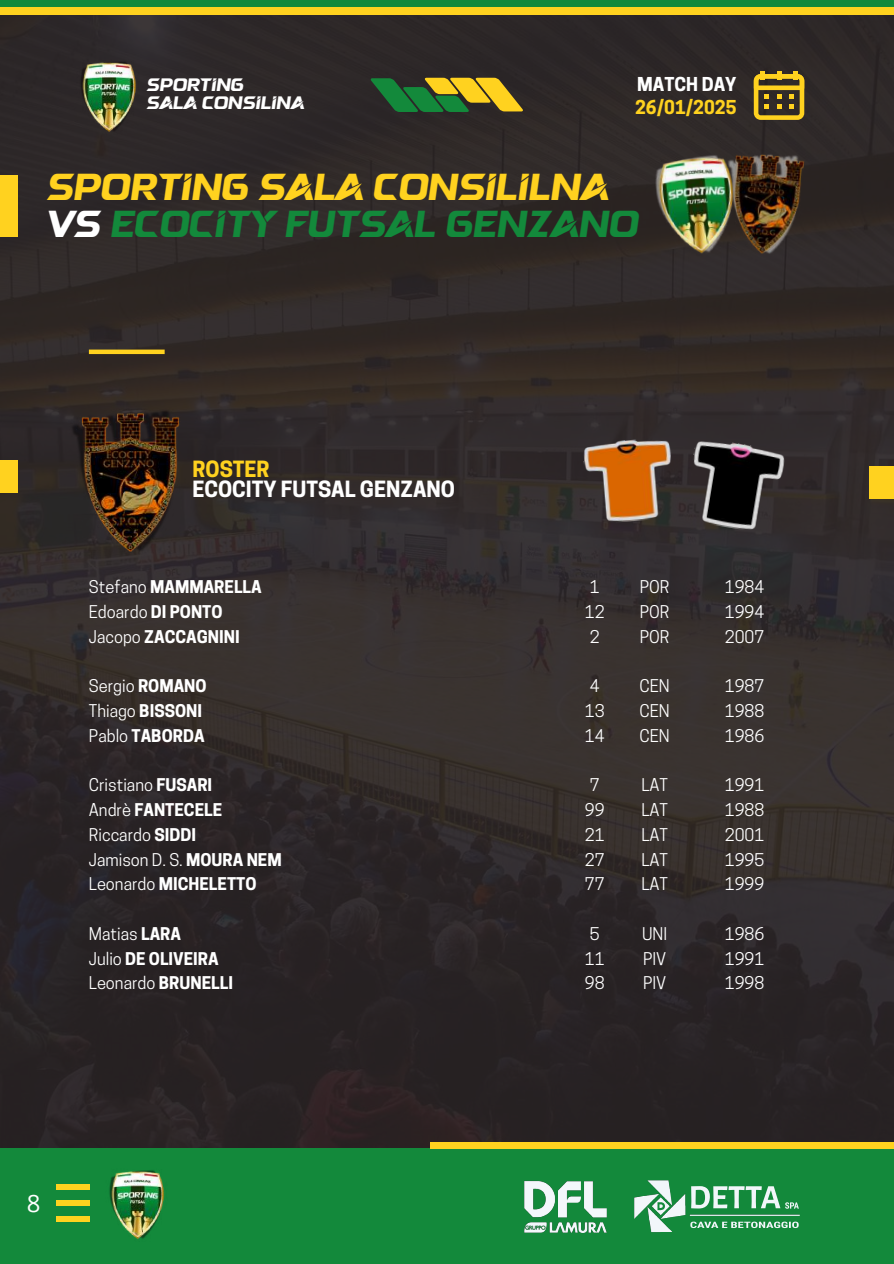
<style>
.page{position:relative;width:894px;height:1264px;background:#fff}
.page>*{position:absolute;margin:0;border:0;box-sizing:border-box;transform-origin:0 0}
.t1{font:37.5px/37.2px "Semakin";color:#ffd21f}
.t2{font:24px "Open Sans";color:#fff}
.t3{font:700 21px "Cooper Hewitt";color:#fff}
.t4{font:700 21px "Cooper Hewitt";color:#ffd21f}
.t5{font:18px/18px "Semakin";color:#fff}
.t6{font:700 18px "Cooper Hewitt";color:#ffd21f}
.t7{font:700 18px "Cooper Hewitt";color:#fff}
.t8{font:16.5px "Cooper Hewitt";color:#fff}
.t9{font:700 16.5px "Cooper Hewitt";color:#fff}
.s1{color:#fff}
.s2{color:#13893b}
.s3{font-weight:400}
.s4{font-weight:700}
</style>
<div class="page">
<img style="left:0;top:15px;width:893px;height:1133px">
<div style="left:89px;top:349px;width:76px;height:5px;background:#ffd21f"></div>
<img style="left:69px;top:405px;width:123px;height:154px">
<div style="left:868px;top:466px;width:25px;height:32px;background:#ffd21f"></div>
<div style="left:0;top:460px;width:17px;height:32px;background:#ffd21f"></div>
<div style="left:0;top:0;width:893px;height:15px;background:#ffd21f"></div>
<div style="left:0;top:0;width:893px;height:7px;background:#13893b"></div>
<img style="left:582px;top:437px;width:95px;height:87px">
<img style="left:682px;top:437px;width:105px;height:98px">
<div style="left:0;top:1148px;width:893px;height:115px;background:#13893b"></div>
<div style="left:56px;top:1216px;width:34px;height:5px;background:#ffd21f"></div>
<div style="left:56px;top:1200px;width:34px;height:5px;background:#ffd21f"></div>
<div style="left:56px;top:1184px;width:34px;height:5px;background:#ffd21f"></div>
<svg style="left:702px;top:1226px;width:96px;height:1px"></svg>
<svg style="left:702px;top:1186px;width:77px;height:16px"></svg>
<img style="left:702px;top:1202px;width:98px;height:24px">
<img style="left:634px;top:1180px;width:68px;height:53px">
<img style="left:642px;top:1187px;width:32px;height:38px">
<img style="left:524px;top:1181px;width:83px;height:52px">
<div style="left:429px;top:1142px;width:464px;height:6px;background:#ffd21f"></div>
<img style="left:109px;top:1170px;width:56px;height:70px">
<svg style="left:370px;top:78px;width:153px;height:34px;background:#687e2a"></svg>
<div style="left:0;top:175px;width:17px;height:61px;background:#ffd21f"></div>
<img style="left:717px;top:143px;width:97px;height:127px">
<img style="left:647px;top:143px;width:100px;height:119px">
<img style="left:76px;top:54px;width:66px;height:81px">
<div style="left:760px;top:72px;width:5px;height:8px;background:#ffd21f"></div>
<div style="left:776px;top:72px;width:5px;height:8px;background:#ffd21f"></div>
<div style="left:792px;top:72px;width:5px;height:8px;background:#ffd21f"></div>
<svg style="left:753px;top:74px;width:51px;height:46px;background:#927a23"></svg>
<p class="t5" style="left:146px;top:77px;width:159px">SPORTING<br>SALA CONSILINA</p>
<p class="t7" style="left:637px;top:77px;width:101px">MATCH DAY</p>
<p class="t6" style="left:635px;top:101px;width:103px">26/01/2025</p>
<h1 class="t1" style="left:46px;top:172px;width:593px">SPORTING SALA CONSILILNA<br><span class="s1">VS</span> <span class="s2">ECOCITY FUTSAL GENZANO</span></h1>
<p class="t4" style="left:192px;top:461px;width:79px">ROSTER</p>
<p class="t3" style="left:192px;top:481px;width:264px">ECOCITY FUTSAL GENZANO</p>
<p class="t9" style="left:89px;top:581px;width:174px"><span class="s3">Stefano</span> MAMMARELLA</p>
<p class="t8" style="left:589px;top:581px;width:11px">1</p>
<p class="t8" style="left:639px;top:581px;width:31px">POR</p>
<p class="t8" style="left:724px;top:581px;width:41px">1984</p>
<p class="t8" style="left:89px;top:605px;width:135px">Edoardo <span class="s4">DI PONTO</span></p>
<p class="t8" style="left:584px;top:605px;width:21px">12</p>
<p class="t8" style="left:639px;top:605px;width:31px">POR</p>
<p class="t8" style="left:724px;top:605px;width:41px">1994</p>
<p class="t9" style="left:89px;top:630px;width:152px"><span class="s3">Jacopo</span> ZACCAGNINI</p>
<p class="t8" style="left:589px;top:630px;width:11px">2</p>
<p class="t8" style="left:639px;top:630px;width:31px">POR</p>
<p class="t8" style="left:724px;top:630px;width:41px">2007</p>
<p class="t8" style="left:89px;top:680px;width:119px">Sergio <span class="s4">ROMANO</span></p>
<p class="t8" style="left:589px;top:680px;width:11px">4</p>
<p class="t8" style="left:639px;top:680px;width:32px">CEN</p>
<p class="t8" style="left:724px;top:680px;width:41px">1987</p>
<p class="t9" style="left:89px;top:704px;width:115px"><span class="s3">Thiago</span> BISSONI</p>
<p class="t8" style="left:584px;top:704px;width:21px">13</p>
<p class="t8" style="left:639px;top:704px;width:32px">CEN</p>
<p class="t8" style="left:724px;top:704px;width:41px">1988</p>
<p class="t9" style="left:89px;top:729px;width:117px"><span class="s3">Pablo</span> TABORDA</p>
<p class="t8" style="left:584px;top:729px;width:21px">14</p>
<p class="t8" style="left:639px;top:729px;width:32px">CEN</p>
<p class="t8" style="left:724px;top:729px;width:41px">1986</p>
<p class="t8" style="left:89px;top:779px;width:125px">Cristiano <span class="s4">FUSARI</span></p>
<p class="t8" style="left:589px;top:779px;width:11px">7</p>
<p class="t8" style="left:641px;top:779px;width:28px">LAT</p>
<p class="t8" style="left:724px;top:779px;width:41px">1991</p>
<p class="t9" style="left:89px;top:803px;width:135px"><span class="s3">Andrè</span> FANTECELE</p>
<p class="t8" style="left:584px;top:803px;width:21px">99</p>
<p class="t8" style="left:641px;top:803px;width:28px">LAT</p>
<p class="t8" style="left:724px;top:803px;width:41px">1988</p>
<p class="t8" style="left:89px;top:828px;width:109px">Riccardo <span class="s4">SIDDI</span></p>
<p class="t8" style="left:584px;top:828px;width:21px">21</p>
<p class="t8" style="left:641px;top:828px;width:28px">LAT</p>
<p class="t8" style="left:724px;top:828px;width:41px">2001</p>
<p class="t8" style="left:89px;top:853px;width:194px">Jamison D. S. <span class="s4">MOURA NEM</span></p>
<p class="t8" style="left:584px;top:853px;width:21px">27</p>
<p class="t8" style="left:641px;top:853px;width:28px">LAT</p>
<p class="t8" style="left:724px;top:853px;width:41px">1995</p>
<p class="t9" style="left:89px;top:878px;width:169px"><span class="s3">Leonardo</span> MICHELETTO</p>
<p class="t8" style="left:584px;top:878px;width:21px">77</p>
<p class="t8" style="left:641px;top:878px;width:28px">LAT</p>
<p class="t8" style="left:724px;top:878px;width:41px">1999</p>
<p class="t8" style="left:89px;top:927px;width:94px">Matias <span class="s4">LARA</span></p>
<p class="t8" style="left:589px;top:927px;width:11px">5</p>
<p class="t8" style="left:642px;top:927px;width:27px">UNI</p>
<p class="t8" style="left:724px;top:927px;width:41px">1986</p>
<p class="t9" style="left:89px;top:952px;width:131px"><span class="s3">Julio</span> DE OLIVEIRA</p>
<p class="t8" style="left:584px;top:952px;width:21px">11</p>
<p class="t8" style="left:643px;top:952px;width:25px">PIV</p>
<p class="t8" style="left:724px;top:952px;width:41px">1991</p>
<p class="t8" style="left:89px;top:977px;width:146px">Leonardo <span class="s4">BRUNELLI</span></p>
<p class="t8" style="left:584px;top:977px;width:21px">98</p>
<p class="t8" style="left:643px;top:977px;width:25px">PIV</p>
<p class="t8" style="left:724px;top:977px;width:41px">1998</p>
<h2 class="t2" style="left:27px;top:1186px;width:15px">8</h2>
</div>
